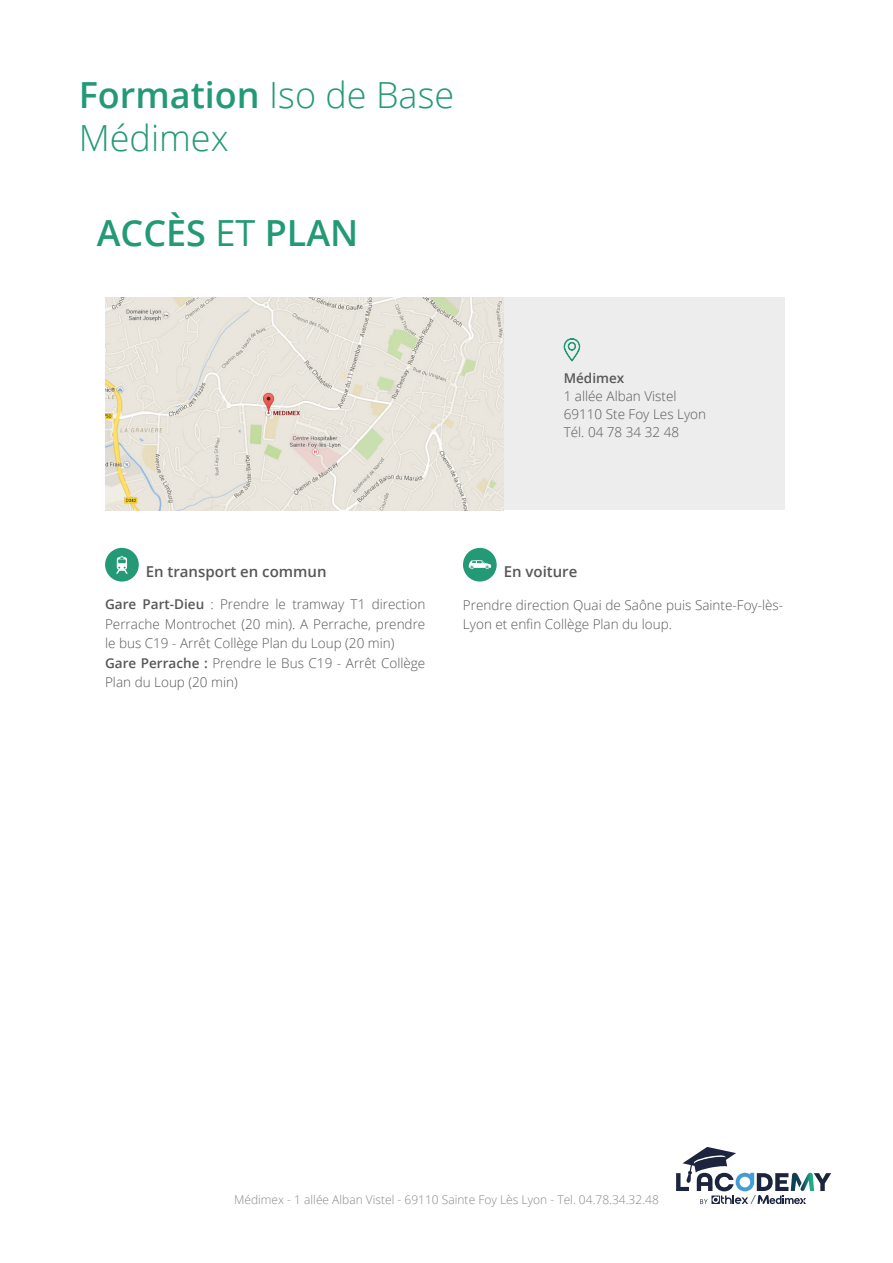
<style>
.page{position:relative;width:893px;height:1263px;background:#fff}
.page>*{position:absolute;margin:0;border:0;box-sizing:border-box;transform-origin:0 0}
.t1{font:600 36px "Open Sans";color:#239a75}
.t2{font:300 36px "Open Sans";color:#239a75}
.t3{font:600 15px "Open Sans";color:#575756}
.t4{font:300 13.5px/19.5px "Open Sans";color:#575756}
.t5{font:600 13.5px "Open Sans";color:#575756}
.t6{font:300 12px "Open Sans";color:#878787}
.s1{font-weight:300}
.s2{font-weight:400}
.s3{font-weight:600}
</style>
<div class="page">
<svg style="left:676px;top:1147px;width:155px;height:57px"></svg>
<div style="left:106px;top:298px;width:679px;height:212px;background:#ededed"></div>
<div style="left:463px;top:548px;width:34px;height:33px;background:#239a75;border-radius:50%"></div>
<div style="left:105px;top:548px;width:34px;height:33px;background:#239a75;border-radius:50%"></div>
<svg style="left:469px;top:560px;width:22px;height:9px"></svg>
<svg style="left:116px;top:556px;width:12px;height:18px"></svg>
<svg style="left:563px;top:338px;width:17px;height:24px"></svg>
<img style="left:105px;top:298px;width:399px;height:212px">
<p class="t1" style="left:79px;top:70px;width:377px">Formation <span class="s1">Iso de Base</span></p>
<p class="t2" style="left:79px;top:113px;width:151px">Médimex</p>
<p class="t1" style="left:97px;top:208px;width:263px">ACCÈS <span class="s2">ET</span> PLAN</p>
<p class="t5" style="left:564px;top:369px;width:62px">Médimex</p>
<p class="t4" style="left:564px;top:386px;width:114px">1 allée Alban Vistel</p>
<p class="t4" style="left:564px;top:404px;width:144px">69110 Ste Foy Les Lyon</p>
<p class="t4" style="left:564px;top:422px;width:117px">Tél. 04 78 34 32 48</p>
<p class="t3" style="left:146px;top:561px;width:182px">En transport en commun</p>
<p class="t3" style="left:504px;top:561px;width:75px">En voiture</p>
<p class="t4" style="left:105px;top:594px;width:322px;text-align:justify"><span class="s3">Gare Part-Dieu</span> : Prendre le tramway T1 direction Perrache Montrochet (20 min). A Perrache, prendre le bus C19 - Arrêt Collège Plan du Loup (20 min)</p>
<p class="t4" style="left:105px;top:653px;width:322px"><span class="s3">Gare Perrache :</span> Prendre le Bus C19 - Arrêt Collège<br>Plan du Loup (20 min)</p>
<p class="t4" style="left:463px;top:595px;width:322px">Prendre direction Quai de Saône puis Sainte-Foy-lès-<br>Lyon et enfin Collège Plan du loup.</p>
<p class="t6" style="left:234px;top:1191px;width:426px">Médimex - 1 allée Alban Vistel - 69110 Sainte Foy Lès Lyon - Tel. 04.78.34.32.48</p>
</div>
